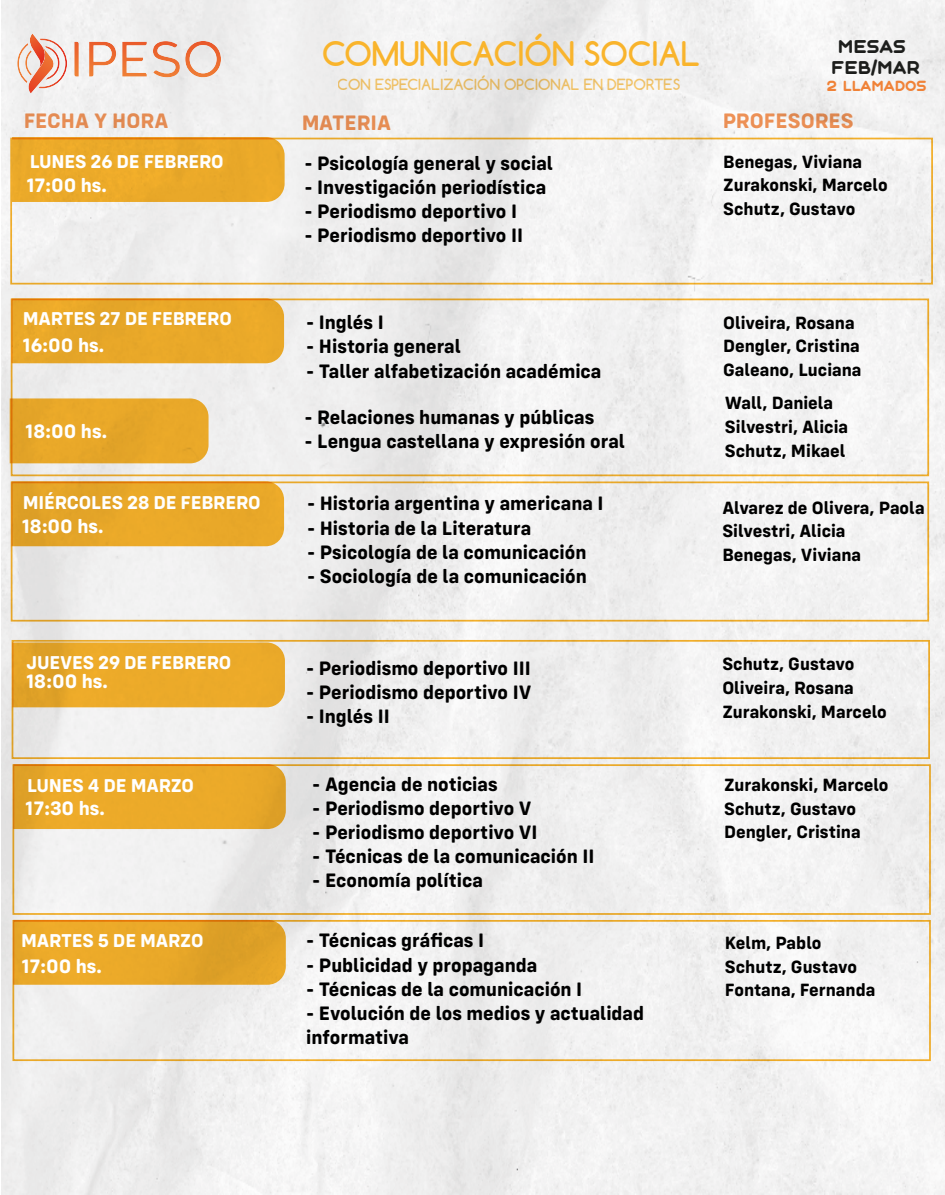
<style>
.page{position:relative;width:945px;height:1195px;background:#fff}
.page>*{position:absolute;margin:0;border:0;box-sizing:border-box;transform-origin:0 0}
.t1{font:700 32.02px "Comfortaa";color:#f9b42c}
.t2{font:700 21.7px "Config Rounded";color:#f29458}
.t3{font:700 20.12px/24.2px "Config Rounded";color:#000}
.t4{font:700 20.12px "Config Rounded";color:#fff}
.t5{font:700 19.25px "Config Rounded";letter-spacing:-.01em;color:#fff}
.t6{font:700 18.38px/23.6px "Config Rounded";color:#000}
.t7{font:17.24px/20.7px "Aqum";color:#1d1e1c;text-align:center}
.t8{font:700 14.53px "Comfortaa";color:#f9b42c}
.t9{font:13.74px "Aqum";color:#f08237}
</style>
<div class="page">
<img style="left:1px;top:0;width:944px;height:1194px">
<div style="left:10px;top:138px;width:923px;height:146px;border:2px solid #f9b42c"></div>
<div style="left:12px;top:137px;width:273px;height:65px;background:#ebaa29"></div>
<div style="left:11px;top:298px;width:918px;height:178px;border:2px solid #f9b42c"></div>
<div style="left:12px;top:298px;width:272px;height:65px;background:#e9a829"></div>
<div style="left:11px;top:481px;width:918px;height:140px;border:2px solid #f9b42c"></div>
<svg style="left:12px;top:481px;width:272px;height:65px"></svg>
<div style="left:12px;top:640px;width:918px;height:119px;border:2px solid #f9b42c"></div>
<svg style="left:12px;top:642px;width:273px;height:65px"></svg>
<div style="left:12px;top:764px;width:919px;height:150px;border:2px solid #f9b42c"></div>
<svg style="left:13px;top:764px;width:273px;height:65px"></svg>
<svg style="left:17px;top:34px;width:50px;height:60px"></svg>
<svg style="left:74px;top:42px;width:5px;height:35px"></svg>
<svg style="left:89px;top:42px;width:27px;height:35px"></svg>
<svg style="left:122px;top:42px;width:25px;height:35px"></svg>
<svg style="left:153px;top:41px;width:68px;height:36px"></svg>
<div style="left:12px;top:920px;width:919px;height:140px;border:2px solid #f9b42c"></div>
<svg style="left:13px;top:919px;width:273px;height:65px"></svg>
<div style="left:10px;top:398px;width:199px;height:65px;background:#e8a829"></div>
<h1 class="t1" style="left:322px;top:36px;width:379px">COMUNICACIÓN SOCIAL</h1>
<p class="t8" style="left:338px;top:76px;width:344px">CON ESPECIALIZACIÓN OPCIONAL EN DEPORTES</p>
<p class="t7" style="left:831px;top:36px;width:90px">MESAS<br>FEB/MAR</p>
<p class="t9" style="left:827px;top:79px;width:101px">2 LLAMADOS</p>
<p class="t2" style="left:23px;top:109px;width:147px">FECHA Y HORA</p>
<p class="t2" style="left:301px;top:111px;width:91px">MATERIA</p>
<p class="t2" style="left:722px;top:109px;width:133px">PROFESORES</p>
<p class="t3" style="left:304px;top:151px;width:250px">- Psicología general y social</p>
<p class="t3" style="left:304px;top:175px;width:244px">- Investigación periodística</p>
<p class="t3" style="left:304px;top:200px;width:214px">- Periodismo deportivo I</p>
<p class="t3" style="left:304px;top:224px;width:220px">- Periodismo deportivo II</p>
<p class="t6" style="left:723px;top:150px;width:166px">Benegas, Viviana<br>Zurakonski, Marcelo<br>Schutz, Gustavo</p>
<p class="t5" style="left:30px;top:151px;width:196px">LUNES 26 DE FEBRERO</p>
<p class="t4" style="left:26px;top:174px;width:82px">17:00 hs.</p>
<p class="t5" style="left:23px;top:308px;width:211px">MARTES 27 DE FEBRERO</p>
<p class="t4" style="left:23px;top:334px;width:83px">16:00 hs.</p>
<p class="t4" style="left:25px;top:420px;width:83px">18:00 hs.</p>
<p class="t5" style="left:23px;top:492px;width:239px">MIÉRCOLES 28 DE FEBRERO</p>
<p class="t4" style="left:22px;top:515px;width:83px">18:00 hs.</p>
<p class="t5" style="left:26px;top:651px;width:207px">JUEVES 29 DE FEBRERO</p>
<p class="t4" style="left:26px;top:670px;width:83px">18:00 hs.</p>
<p class="t5" style="left:27px;top:775px;width:168px">LUNES 4 DE MARZO</p>
<p class="t4" style="left:25px;top:797px;width:81px">17:30 hs.</p>
<p class="t5" style="left:21px;top:930px;width:184px">MARTES 5 DE MARZO</p>
<p class="t4" style="left:21px;top:955px;width:82px">17:00 hs.</p>
<p class="t3" style="left:306px;top:311px;width:79px">- Inglés I</p>
<p class="t3" style="left:306px;top:335px;width:156px">- Historia general</p>
<p class="t3" style="left:306px;top:359px;width:297px">- Taller alfabetización académica</p>
<p class="t3" style="left:304px;top:405px;width:291px">- Relaciones humanas y públicas</p>
<p class="t3" style="left:304px;top:429px;width:322px">- Lengua castellana y expresión oral</p>
<p class="t3" style="left:307px;top:492px;width:298px">- Historia argentina y americana I</p>
<p class="t3" style="left:307px;top:516px;width:226px">- Historia de la Literatura</p>
<p class="t3" style="left:307px;top:540px;width:281px">- Psicología de la comunicación</p>
<p class="t3" style="left:307px;top:564px;width:281px">- Sociología de la comunicación</p>
<p class="t3" style="left:306px;top:656px;width:226px">- Periodismo deportivo III</p>
<p class="t3" style="left:306px;top:680px;width:227px">- Periodismo deportivo IV</p>
<p class="t3" style="left:306px;top:704px;width:85px">- Inglés II</p>
<p class="t3" style="left:312px;top:772px;width:187px">- Agencia de noticias</p>
<p class="t3" style="left:312px;top:796px;width:221px">- Periodismo deportivo V</p>
<p class="t3" style="left:312px;top:820px;width:227px">- Periodismo deportivo VI</p>
<p class="t3" style="left:312px;top:844px;width:284px">- Técnicas de la comunicación II</p>
<p class="t3" style="left:312px;top:868px;width:172px">- Economía política</p>
<p class="t3" style="left:306px;top:928px;width:180px">- Técnicas gráficas I</p>
<p class="t3" style="left:306px;top:952px;width:233px">- Publicidad y propaganda</p>
<p class="t3" style="left:306px;top:977px;width:278px">- Técnicas de la comunicación I</p>
<p class="t3" style="left:306px;top:1001px;width:340px">- Evolución de los medios y actualidad informativa</p>
<p class="t6" style="left:723px;top:311px;width:140px">Oliveira, Rosana<br>Dengler, Cristina<br>Galeano, Luciana</p>
<p class="t6" style="left:725px;top:391px;width:125px">Wall, Daniela<br>Silvestri, Alicia<br>Schutz, Mikael</p>
<p class="t6" style="left:722px;top:496px;width:204px">Alvarez de Olivera, Paola<br>Silvestri, Alicia<br>Benegas, Viviana</p>
<p class="t6" style="left:722px;top:652px;width:166px">Schutz, Gustavo<br>Oliveira, Rosana<br>Zurakonski, Marcelo</p>
<p class="t6" style="left:724px;top:773px;width:166px">Zurakonski, Marcelo<br>Schutz, Gustavo<br>Dengler, Cristina</p>
<p class="t6" style="left:725px;top:931px;width:152px">Kelm, Pablo<br>Schutz, Gustavo<br>Fontana, Fernanda</p>
</div>
